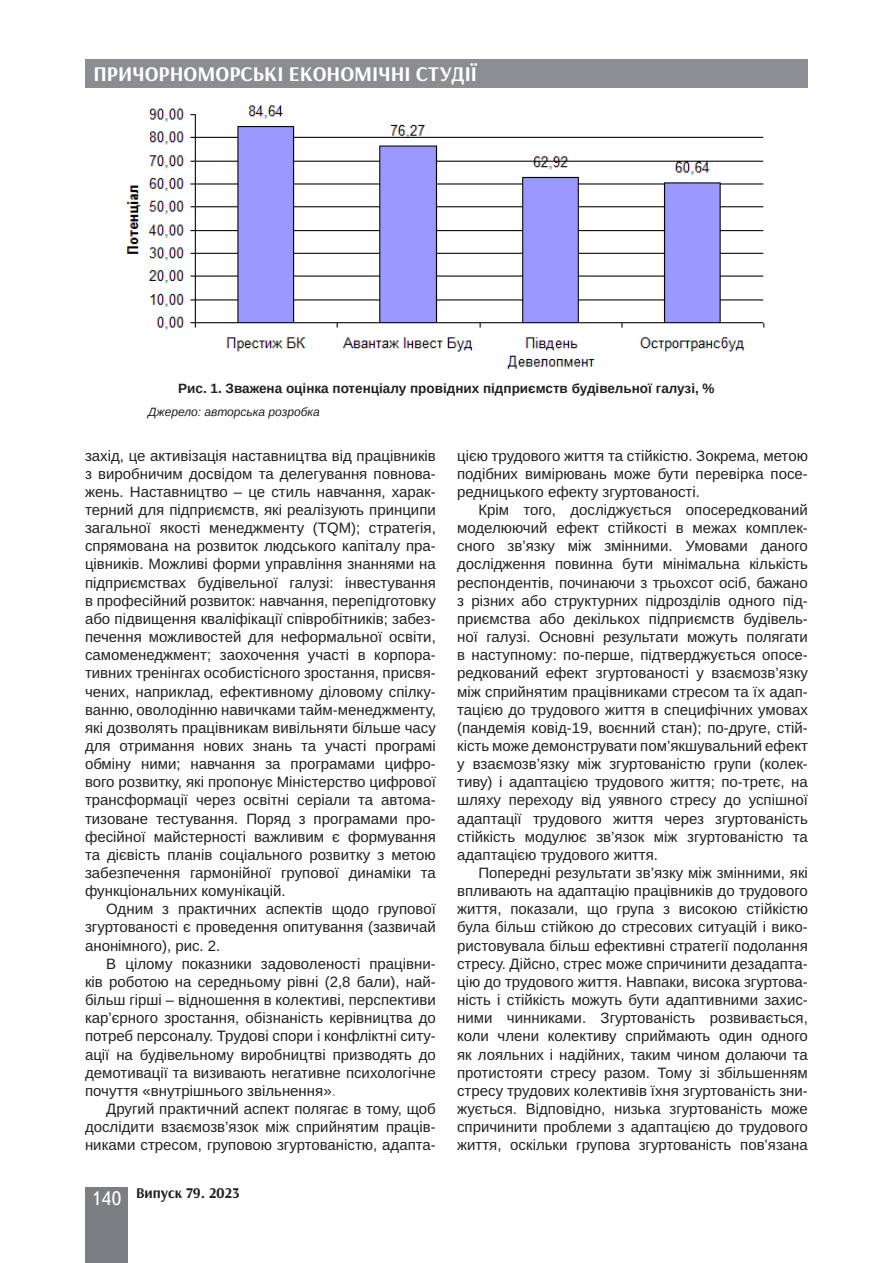
<style>
.page{position:relative;width:893px;height:1263px;background:#fff}
.page>*{position:absolute;margin:0;border:0;box-sizing:border-box;transform-origin:0 0}
.t1{font:700 21px "Arsenal";color:#fff}
.Текст_основной_G{font:15px/18.1px "Arimo";color:#231f20;text-align:justify}
.t2{font:700 15px "Arsenal";color:#231f20}
.Рисунок{font:700 13.5px "Arimo";color:#231f20}
.Джерело{font:italic 12px "Arimo";color:#231f20}
.s1{color:#f60}
.s2{font-family:"Ukrainian Text";font-weight:400;font-size:19.5px;color:#fff}
</style>
<div class="page">
<div style="left:85px;top:59px;width:723px;height:29px;background:#8b8d90"></div>
<div style="left:85px;top:1186px;width:43px;height:76px;background:#7c7e81"></div>
<img style="left:126px;top:105px;width:639px;height:264px">
<h1 class="t1" style="left:94px;top:61px;width:385px">ПРИЧОРНОМОРСЬКІ ЕКОНОМІЧНІ СТУДІЇ</h1>
<p class="Рисунок" style="left:178px;top:379px;width:538px">Рис. 1. Зважена оцінка потенціалу провідних підприємств будівельної галузі, %</p>
<p class="Джерело" style="left:148px;top:404px;width:173px">Джерело: авторська розробка</p>
<p class="Текст_основной_G" style="left:85px;top:446px;width:352px">захід, це активізація наставництва від працівників з виробничим досвідом та делегування повнова&shy;жень. Наставництво – це стиль навчання, харак&shy;терний для підприємств, які реалізують принципи загальної якості менеджменту (TQM); стратегія, спрямована на розвиток людського капіталу пра&shy;цівників. Можливі форми управління знаннями на підприємствах будівельної галузі: інвестування в професійний розвиток: навчання, перепідготовку або підвищення кваліфікації співробітників; забез&shy;печення можливостей для неформальної освіти, самоменеджмент; заохочення участі в корпора&shy;тивних тренінгах особистісного зростання, присвя&shy;чених, наприклад, ефективному діловому спілку&shy;ванню, оволодінню навичками тайм-менеджменту, які дозволять працівникам вивільняти більше часу для отримання нових знань та участі програмі обміну ними; навчання за програмами цифро&shy;вого розвитку, які пропонує Міністерство цифрової трансформації через освітні серіали та автома&shy;тизоване тестування. Поряд з програмами про&shy;фесійної майстерності важливим є формування та дієвість планів соціального розвитку з метою забезпечення гармонійної групової динаміки та функціональних комунікацій.</p>
<p class="Текст_основной_G" style="left:85px;top:900px;width:352px;text-indent:21px">Одним з практичних аспектів щодо групової згуртованості є проведення опитування (зазвичай анонімного), рис. 2.</p>
<p class="Текст_основной_G" style="left:85px;top:955px;width:352px;text-indent:21px">В цілому показники задоволеності працівни&shy;ків роботою на середньому рівні (2,8 бали), най&shy;більш гірші – відношення в колективі, перспективи кар’єрного зростання, обізнаність керівництва до потреб персоналу. Трудові спори і конфліктні ситу&shy;ації на будівельному виробництві призводять до демотивації та визивають негативне психологічне почуття «внутрішнього звільнення»<span class="s1">.</span></p>
<p class="Текст_основной_G" style="left:85px;top:1100px;width:352px;text-indent:21px">Другий практичний аспект полягає в тому, щоб дослідити взаємозв’язок між сприйнятим праців&shy;никами стресом, груповою згуртованістю, адапта-</p>
<p class="t2" style="left:91px;top:1183px;width:150px"><span class="s2">140</span> Випуск 79. 2023</p>
<p class="Текст_основной_G" style="left:457px;top:446px;width:352px">цією трудового життя та стійкістю. Зокрема, метою подібних вимірювань може бути перевірка посе&shy;редницького ефекту згуртованості.</p>
<p class="Текст_основной_G" style="left:457px;top:501px;width:352px;text-indent:21px">Крім того, досліджується опосередкований моделюючий ефект стійкості в межах комплек&shy;сного зв’язку між змінними. Умовами даного дослідження повинна бути мінімальна кількість респондентів, починаючи з трьохсот осіб, бажано з різних або структурних підрозділів одного під&shy;приємства або декількох підприємств будівель&shy;ної галузі. Основні результати можуть полягати в наступному: по-перше, підтверджується опосе&shy;редкований ефект згуртованості у взаємозв’язку між сприйнятим працівниками стресом та їх адап&shy;тацією до трудового життя в специфічних умовах (пандемія ковід-19, воєнний стан); по-друге, стій&shy;кість може демонструвати пом’якшувальний ефект у взаємозв’язку між згуртованістю групи (колек&shy;тиву) і адаптацією трудового життя; по-третє, на шляху переходу від уявного стресу до успішної адаптації трудового життя через згуртованість стійкість модулює зв’язок між згуртованістю та адаптацією трудового життя.</p>
<p class="Текст_основной_G" style="left:457px;top:864px;width:352px;text-indent:21px">Попередні результати зв’язку між змінними, які впливають на адаптацію працівників до трудового життя, показали, що група з високою стійкістю була більш стійкою до стресових ситуацій і вико&shy;ристовувала більш ефективні стратегії подолання стресу. Дійсно, стрес може спричинити дезадапта&shy;цію до трудового життя. Навпаки, висока згуртова&shy;ність і стійкість можуть бути адаптивними захис&shy;ними чинниками. Згуртованість розвивається, коли члени колективу сприймають один одного як лояльних і надійних, таким чином долаючи та протистояти стресу разом. Тому зі збільшенням стресу трудових колективів їхня згуртованість зни&shy;жується. Відповідно, низька згуртованість може спричинити проблеми з адаптацією до трудового життя, оскільки групова згуртованість пов’язана</p>
</div>
